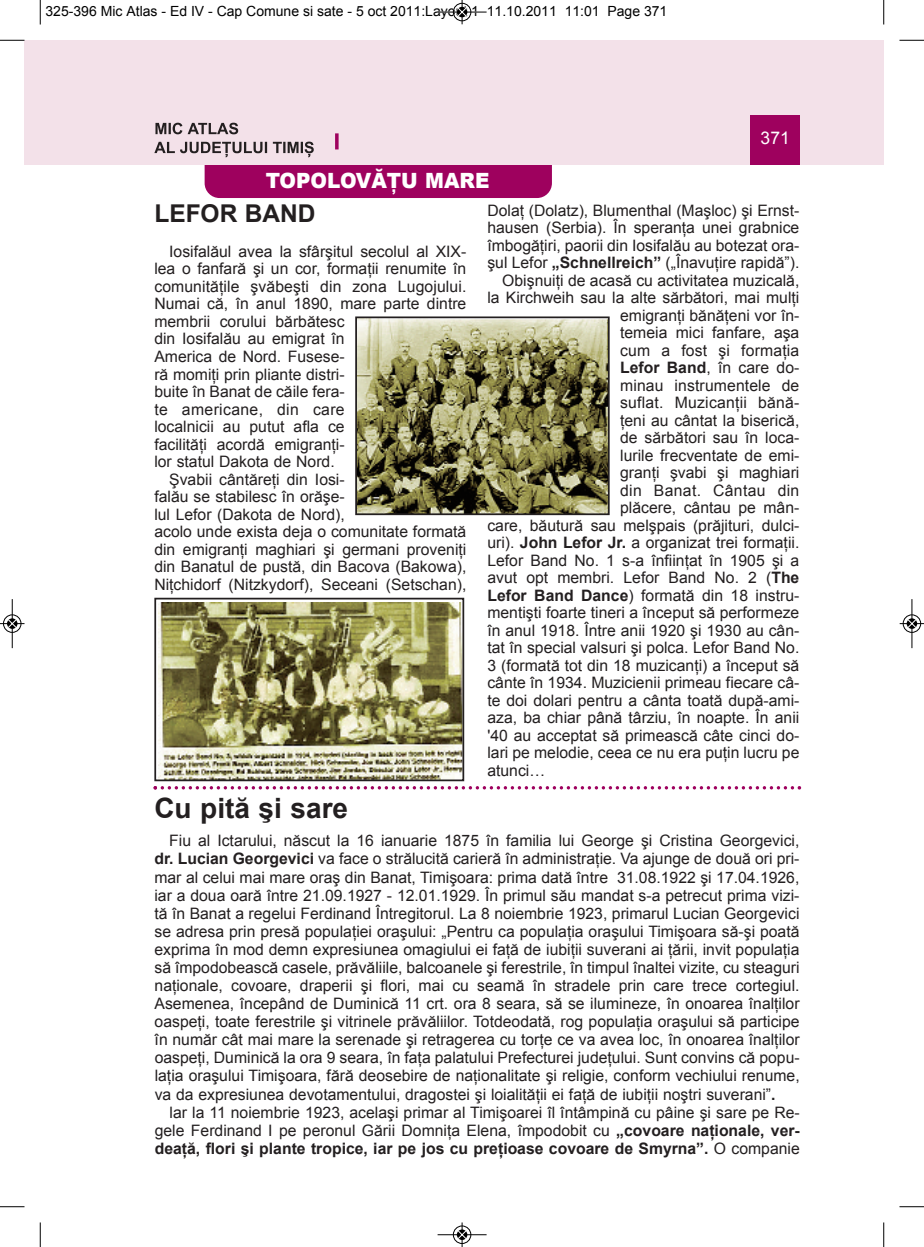
<style>
.page{position:relative;width:924px;height:1247px;background:#fff}
.page>*{position:absolute;margin:0;border:0;box-sizing:border-box;transform-origin:0 0}
.t1{font:700 28px "Arial";color:#231f20}
.t2{font:700 24.5px "Arial";color:#231f20}
.t3{font:900 21px "Arial";color:#fff;scale:.95 1}
.t4{font:17.5px "Arial";color:#fff}
.t5{font:15.75px/18px "Arial";color:#231f20;text-align:justify}
.t6{font:15.75px "Arial";letter-spacing:.02em;color:#231f20}
.t7{font:14px "Arial";color:#000}
.s1{font-weight:700}
</style>
<div class="page">
<div style="left:205px;top:135px;width:347px;height:63px;background:#9e015e;border-radius:15px"></div>
<div style="left:40px;top:40px;width:844px;height:124px;background:#f3e1e9"></div>
<div style="left:750px;top:115px;width:50px;height:49px;background:#9e015e"></div>
<svg style="left:335px;top:133px;width:4px;height:16px"></svg>
<div style="left:24px;top:40px;width:16px;height:124px;background:#f3e1e9"></div>
<svg style="left:155px;top:123px;width:83px;height:11px"></svg>
<svg style="left:154px;top:142px;width:160px;height:15px"></svg>
<img style="left:358px;top:319px;width:249px;height:193px">
<div style="left:355px;top:316px;width:255px;height:199px;border:2px solid #231f20"></div>
<img style="left:158px;top:602px;width:303px;height:176px">
<div style="left:154px;top:597px;width:310px;height:184px;border:2px solid #231f20"></div>
<svg style="left:153px;top:786px;width:648px;height:3px"></svg>
<svg style="left:40px;top:0;width:1px;height:24px"></svg>
<svg style="left:0;top:40px;width:24px;height:1px"></svg>
<svg style="left:883px;top:0;width:1px;height:24px"></svg>
<svg style="left:899px;top:40px;width:25px;height:1px"></svg>
<svg style="left:40px;top:1222px;width:1px;height:24px"></svg>
<svg style="left:0;top:1206px;width:24px;height:1px"></svg>
<svg style="left:883px;top:1222px;width:1px;height:24px"></svg>
<svg style="left:899px;top:1206px;width:25px;height:1px"></svg>
<hr style="left:438px;top:12px;width:48px;height:1px;background:#000">
<div style="left:453px;top:3px;width:18px;height:18px;border:1px solid #000;border-radius:50%"></div>
<svg style="left:458px;top:0;width:8px;height:24px"></svg>
<hr style="left:438px;top:1234px;width:48px;height:1px;background:#000">
<div style="left:453px;top:1225px;width:18px;height:18px;border:1px solid #000;border-radius:50%"></div>
<svg style="left:458px;top:1222px;width:8px;height:24px"></svg>
<div style="left:3px;top:614px;width:19px;height:19px;border:1px solid #fff;border-radius:50%"></div>
<hr style="left:12px;top:599px;width:1px;height:49px;background:#000">
<div style="left:3px;top:614px;width:18px;height:18px;border:1px solid #000;border-radius:50%"></div>
<svg style="left:0;top:619px;width:24px;height:9px"></svg>
<div style="left:902px;top:614px;width:19px;height:19px;border:1px solid #fff;border-radius:50%"></div>
<hr style="left:911px;top:599px;width:1px;height:49px;background:#000">
<div style="left:903px;top:614px;width:18px;height:18px;border:1px solid #000;border-radius:50%"></div>
<svg style="left:900px;top:619px;width:24px;height:9px"></svg>
<p class="t7" style="left:46px;top:3px;width:623px">325-396 Mic Atlas - Ed IV - Cap Comune si sate - 5 oct 2011:Layout 1 11.10.2011 11:01 Page 371</p>
<h3 class="t3" style="left:266px;top:165px;width:237px">TOPOLOVĂŢU MARE</h3>
<p class="t4" style="left:760px;top:128px;width:31px">371</p>
<h2 class="t2" style="left:154px;top:200px;width:163px">LEFOR BAND</h2>
<p class="t5" style="left:169px;top:242px;width:299px">Iosifalăul avea la sfârşitul secolul al XIX-</p>
<p class="t5" style="left:154px;top:260px;width:313px">lea o fanfară şi un cor, formaţii renumite în</p>
<p class="t5" style="left:154px;top:277px;width:313px">comunităţile şvăbeşti din zona Lugojului.</p>
<p class="t5" style="left:154px;top:295px;width:313px">Numai că, în anul 1890, mare parte dintre</p>
<p class="t5" style="left:154px;top:312px;width:192px">membrii corului bărbătesc</p>
<p class="t5" style="left:154px;top:330px;width:192px">din Iosifalău au emigrat în</p>
<p class="t5" style="left:154px;top:347px;width:192px">America de Nord. Fusese-</p>
<p class="t5" style="left:154px;top:365px;width:192px">ră momiţi prin pliante distri-</p>
<p class="t5" style="left:154px;top:382px;width:192px">buite în Banat de căile fera-</p>
<p class="t6" style="left:154px;top:400px;width:192px">te americane, din care</p>
<p class="t5" style="left:154px;top:417px;width:192px">localnicii au putut afla ce</p>
<p class="t5" style="left:154px;top:435px;width:192px">facilităţi acordă emigranţi-</p>
<p class="t5" style="left:154px;top:452px;width:182px">lor statul Dakota de Nord.</p>
<p class="t5" style="left:169px;top:470px;width:177px">Şvabii cântăreţi din Iosi-</p>
<p class="t5" style="left:154px;top:487px;width:192px">falău se stabilesc în orăşe-</p>
<p class="t5" style="left:154px;top:505px;width:192px">lul Lefor (Dakota de Nord),</p>
<p class="t5" style="left:154px;top:522px;width:313px">acolo unde exista deja o comunitate formată</p>
<p class="t5" style="left:154px;top:540px;width:313px">din emigranţi maghiari şi germani proveniţi</p>
<p class="t5" style="left:154px;top:557px;width:313px">din Banatul de pustă, din Bacova (Bakowa),</p>
<p class="t5" style="left:154px;top:575px;width:313px">Niţchidorf (Nitzkydorf), Seceani (Setschan),</p>
<p class="t5" style="left:487px;top:201px;width:313px">Dolaţ (Dolatz), Blumenthal (Maşloc) şi Ernst-</p>
<p class="t5" style="left:487px;top:218px;width:313px">hausen (Serbia). În speranţa unei grabnice</p>
<p class="t5" style="left:487px;top:236px;width:313px">îmbogăţiri, paorii din Iosifalău au botezat ora-</p>
<p class="t5" style="left:487px;top:253px;width:313px">şul Lefor <span class="s1">„Schnellreich”</span> („Înavuţire rapidă”).</p>
<p class="t5" style="left:502px;top:271px;width:299px">Obişnuiţi de acasă cu activitatea muzicală,</p>
<p class="t5" style="left:487px;top:288px;width:313px">la Kirchweih sau la alte sărbători, mai mulţi</p>
<p class="t5" style="left:620px;top:306px;width:181px">emigranţi bănăţeni vor în-</p>
<p class="t5" style="left:620px;top:323px;width:181px">temeia mici fanfare, aşa</p>
<p class="t5" style="left:620px;top:341px;width:181px">cum a fost şi formaţia</p>
<p class="t5" style="left:620px;top:358px;width:181px"><span class="s1">Lefor Band</span>, în care do-</p>
<p class="t5" style="left:620px;top:376px;width:181px">minau instrumentele de</p>
<p class="t5" style="left:620px;top:393px;width:181px">suflat. Muzicanţii bănă-</p>
<p class="t5" style="left:620px;top:411px;width:181px">ţeni au cântat la biserică,</p>
<p class="t5" style="left:620px;top:428px;width:181px">de sărbători sau în loca-</p>
<p class="t5" style="left:620px;top:446px;width:181px">lurile frecventate de emi-</p>
<p class="t5" style="left:620px;top:463px;width:181px">granţi şvabi şi maghiari</p>
<p class="t6" style="left:620px;top:481px;width:181px">din Banat. Cântau din</p>
<p class="t5" style="left:620px;top:498px;width:181px">plăcere, cântau pe mân-</p>
<p class="t5" style="left:487px;top:516px;width:313px">care, băutură sau melşpais (prăjituri, dulci-</p>
<p class="t5" style="left:487px;top:533px;width:313px">uri). <span class="s1">John Lefor Jr.</span> a organizat trei formaţii.</p>
<p class="t5" style="left:487px;top:551px;width:313px">Lefor Band No. 1 s-a înfiinţat în 1905 şi a</p>
<p class="t5" style="left:487px;top:568px;width:313px">avut opt membri. Lefor Band No. 2 (<span class="s1">The</span></p>
<p class="t5" style="left:487px;top:586px;width:313px"><span class="s1">Lefor Band Dance</span>) formată din 18 instru-</p>
<p class="t5" style="left:487px;top:603px;width:313px">mentişti foarte tineri a început să performeze</p>
<p class="t5" style="left:487px;top:621px;width:313px">în anul 1918. Între anii 1920 şi 1930 au cân-</p>
<p class="t5" style="left:487px;top:638px;width:313px">tat în special valsuri şi polca. Lefor Band No.</p>
<p class="t5" style="left:487px;top:656px;width:313px">3 (formată tot din 18 muzicanţi) a început să</p>
<p class="t5" style="left:487px;top:673px;width:313px">cânte în 1934. Muzicienii primeau fiecare câ-</p>
<p class="t5" style="left:487px;top:691px;width:313px">te doi dolari pentru a cânta toată după-ami-</p>
<p class="t5" style="left:487px;top:708px;width:313px">aza, ba chiar până târziu, în noapte. În anii</p>
<p class="t5" style="left:487px;top:726px;width:313px">'40 au acceptat să primească câte cinci do-</p>
<p class="t5" style="left:487px;top:743px;width:313px">lari pe melodie, ceea ce nu era puţin lucru pe</p>
<p class="t5" style="left:487px;top:761px;width:59px">atunci…</p>
<h1 class="t1" style="left:154px;top:793px;width:195px">Cu pită şi sare</h1>
<p class="t5" style="left:154px;top:831px;width:647px;text-indent:15px">Fiu al Ictarului, născut la 16 ianuarie 1875 în familia lui George şi Cristina Georgevici, <span class="s1">dr. Lucian Georgevici</span> va face o strălucită carieră în administraţie. Va ajunge de două ori pri&shy;mar al celui mai mare oraş din Banat, Timişoara: prima dată între 31.08.1922 şi 17.04.1926, iar a doua oară între 21.09.1927 - 12.01.1929. În primul său mandat s-a petrecut prima vizi&shy;tă în Banat a regelui Ferdinand Întregitorul. La 8 noiembrie 1923, primarul Lucian Georgevici se adresa prin presă populaţiei oraşului: „Pentru ca populaţia oraşului Timişoara să-şi poată exprima în mod demn expresiunea omagiului ei faţă de iubiţii suverani ai ţării, invit populaţia să împodobească casele, prăvăliile, balcoanele şi ferestrile, în timpul înaltei vizite, cu steaguri naţionale, covoare, draperii şi flori, mai cu seamă în stradele prin care trece cortegiul.<br>Asemenea, începând de Duminică 11 crt. ora 8 seara, să se ilumineze, în onoarea înalţilor oaspeţi, toate ferestrile şi vitrinele prăvăliilor. Totdeodată, rog populaţia oraşului să participe în număr cât mai mare la serenade şi retragerea cu torţe ce va avea loc, în onoarea înalţilor oaspeţi, Duminică la ora 9 seara, în faţa palatului Prefecturei judeţului. Sunt convins că popu&shy;laţia oraşului Timişoara, fără deosebire de naţionalitate şi religie, conform vechiului renume, va da expresiunea devotamentului, dragostei şi loialităţii ei faţă de iubiţii noştri suverani”<span class="s1">.</span></p>
<p class="t5" style="left:155px;top:1102px;width:646px;text-indent:15px">lar la 11 noiembrie 1923, acelaşi primar al Timişoarei îl întâmpină cu pâine şi sare pe Re&shy;gele Ferdinand I pe peronul Gării Domniţa Elena, împodobit cu <span class="s1">„covoare naţionale, ver&shy;deaţă, flori şi plante tropice, iar pe jos cu preţioase covoare de Smyrna”.</span> O companie</p>
</div>
